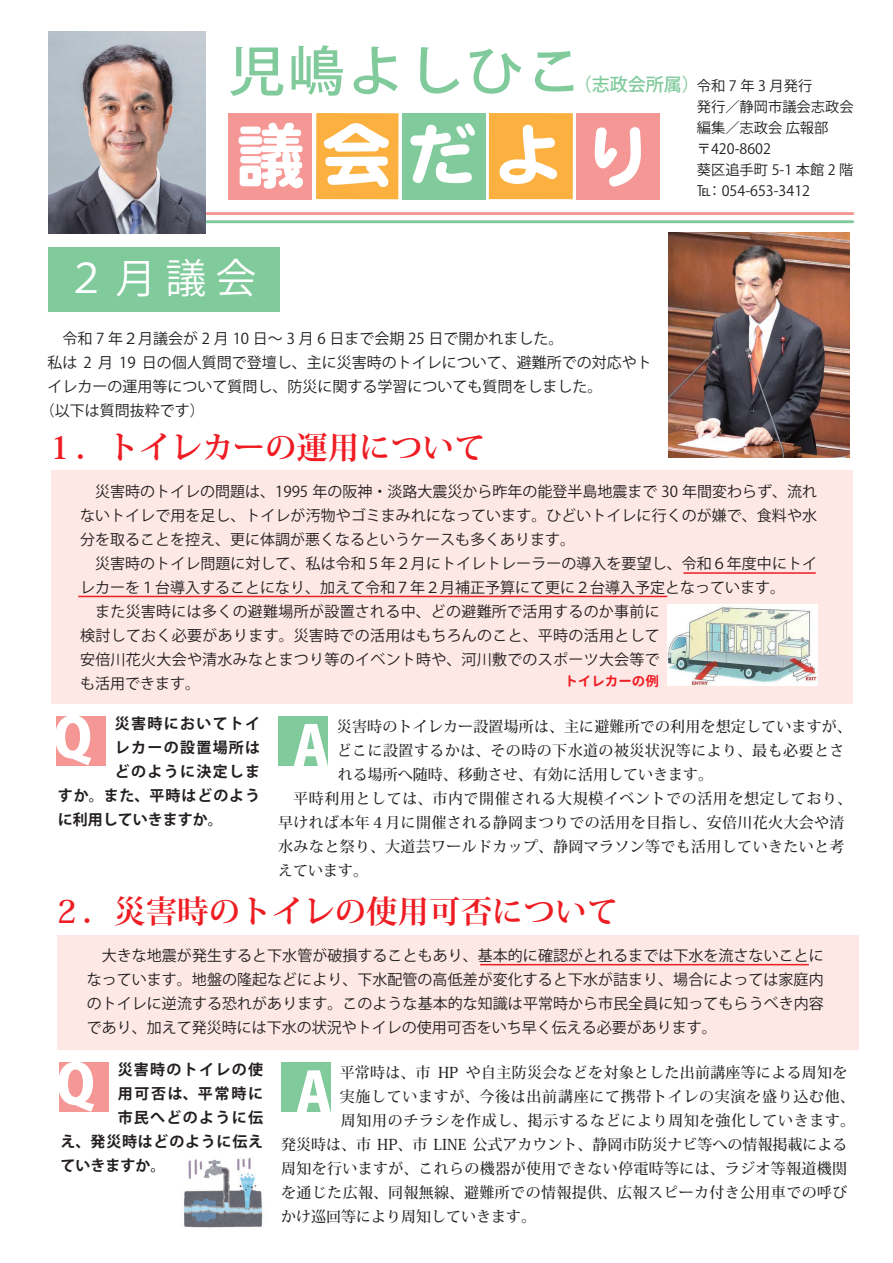
<style>
.page{position:relative;width:893px;height:1263px;background:#fff}
.page>*{position:absolute;margin:0;border:0;box-sizing:border-box;transform-origin:0 0}
.t1{font:800 54.6px "Koz Go Pro";color:#fff}
.t2{font:500 54px "Koz Go Pro";letter-spacing:.05em;color:#80ca9c;scale:1.05 1}
.t3{font:40.5px "Koz Go Pr 6 N";color:#fff}
.t4{font:700 31.5px "Koz Min Pro";color:#ee1d23}
.t5{font:500 18px "Koz Go Pro";color:#80ca9c}
.t6{font:15px/24px "Koz Go Pr 6 N";color:#231f20}
.t7{font:500 15px "Koz Min Pro";letter-spacing:.025em;color:#231f20}
.t8{font:500 15px "Koz Min Pro";color:#231f20}
.t9{font:500 15px "Koz Min Pro";letter-spacing:.045em;color:#231f20}
.t10{font:700 15px "Koz Go Pro";letter-spacing:.085em;color:#231f20}
.t11{font:700 15px "Koz Go Pro";letter-spacing:.06em;color:#231f20}
.t12{font:700 15px "Koz Go Pro";letter-spacing:.05em;color:#231f20}
.t13{font:700 15px "Koz Go Pro";color:#231f20}
.t14{font:700 15px "Koz Go Pro";letter-spacing:.115em;color:#231f20}
.t15{font:14.25px/21px "Koz Go Pro";color:#231f20}
.t16{font:700 13.5px "Gen Jyuu Gothic";color:#ee1d23}
</style>
<div class="page">
<div style="left:51px;top:470px;width:801px;height:233px;background:#fde8e5"></div>
<hr style="left:65px;top:220px;width:788px;height:3px;background:#80ca9c">
<hr style="left:66px;top:212px;width:787px;height:3px;background:#f59795">
<div style="left:316px;top:113px;width:82px;height:86px;background:#fbb03f"></div>
<svg style="left:324px;top:123px;width:65px;height:64px"></svg>
<div style="left:402px;top:113px;width:83px;height:86px;background:#80ca9c"></div>
<svg style="left:410px;top:123px;width:65px;height:60px"></svg>
<div style="left:576px;top:113px;width:84px;height:86px;background:#f59795"></div>
<svg style="left:595px;top:127px;width:46px;height:60px"></svg>
<div style="left:228px;top:113px;width:84px;height:86px;background:#f59795"></div>
<svg style="left:239px;top:123px;width:64px;height:66px"></svg>
<div style="left:489px;top:113px;width:84px;height:86px;background:#fbb03f"></div>
<svg style="left:500px;top:125px;width:57px;height:59px"></svg>
<img style="left:48px;top:31px;width:157px;height:202px">
<div style="left:48px;top:247px;width:231px;height:65px;background:#80ca9c"></div>
<div style="left:58px;top:935px;width:801px;height:114px;background:#fde8e5"></div>
<div style="left:56px;top:716px;width:50px;height:49px;background:#f59795"></div>
<img style="left:668px;top:233px;width:181px;height:224px">
<img style="left:667px;top:604px;width:150px;height:82px">
<div style="left:278px;top:716px;width:50px;height:49px;background:#80ca9c"></div>
<div style="left:59px;top:1062px;width:50px;height:50px;background:#f59795"></div>
<div style="left:281px;top:1062px;width:50px;height:50px;background:#80ca9c"></div>
<hr style="left:683px;top:572px;width:133px;height:2px;background:#ee1d23">
<hr style="left:78px;top:596px;width:589px;height:1px;background:#ee1d23">
<img style="left:183px;top:1158px;width:80px;height:70px">
<hr style="left:480px;top:964px;width:329px;height:1px;background:#ee1d23">
<h2 class="t2" style="left:228px;top:36px;width:339px">児嶋よしひこ</h2>
<p class="t5" style="left:574px;top:73px;width:127px">（志政会所属）</p>
<p class="t15" style="left:697px;top:76px;width:158px">令和7年3月発行<br>発行／静岡市議会志政会編集／志政会 広報部〒420-8602<br>葵区追手町 5-1 本館 2 階℡：054-653-3412</p>
<h3 class="t3" style="left:66px;top:256px;width:192px">２ 月 議 会</h3>
<p class="t6" style="left:47px;top:327px;width:518px">　令和 7 年２月議会が 2 月 10 日～ 3 月 6 日まで会期 25 日で開かれました。</p>
<p class="t6" style="left:47px;top:351px;width:606px">私は 2 月 19 日の個人質問で登壇し、主に災害時のトイレについて、避難所での対応やト</p>
<p class="t6" style="left:47px;top:375px;width:556px">イレカーの運用等について質問し、防災に関する学習についても質問をしました。</p>
<p class="t6" style="left:40px;top:399px;width:167px">（以下は質問抜粋です）</p>
<h3 class="t4" style="left:45px;top:425px;width:442px">１．トイレカーの運用について</h3>
<p class="t6" style="left:80px;top:479px;width:739px">　災害時のトイレの問題は、1995 年の阪神・淡路大震災から昨年の能登半島地震まで 30 年間変わらず、流れないトイレで用を足し、トイレが汚物やゴミまみれになっています。ひどいトイレに行くのが嫌で、食料や水分を取ることを控え、更に体調が悪くなるというケースも多くあります。<br>　災害時のトイレ問題に対して、私は令和５年２月にトイレトレーラーの導入を要望し、令和６年度中にトイレカーを１台導入することになり、加えて令和７年２月補正予算にて更に２台導入予定となっています。<br>　また災害時には多くの避難場所が設置される中、どの避難所で活用するのか事前に<br>検討しておく必要があります。災害時での活用はもちろんのこと、平時の活用として<br>安倍川花火大会や清水みなとまつり等のイベント時や、河川敷でのスポーツ大会等で<br>も活用できます。</p>
<p class="t16" style="left:564px;top:671px;width:96px">トイレカーの例</p>
<h1 class="t1" style="left:53px;top:702px;width:40px">Q</h1>
<p class="t7" style="left:337px;top:715px;width:516px">災害時のトイレカー設置場所は、主に避難所での利用を想定していますが、</p>
<p class="t10" style="left:115px;top:714px;width:147px">災害時においてトイ</p>
<p class="t10" style="left:115px;top:738px;width:147px">レカーの設置場所は</p>
<p class="t10" style="left:115px;top:762px;width:147px">どのように決定しま</p>
<p class="t11" style="left:58px;top:786px;width:204px">すか。また、平時はどのよう</p>
<p class="t13" style="left:58px;top:810px;width:166px">に利用していきますか。</p>
<h1 class="t1" style="left:293px;top:710px;width:38px">A</h1>
<p class="t7" style="left:337px;top:739px;width:509px">どこに設置するかは、その時の下水道の被災状況等により、最も必要とさ</p>
<p class="t8" style="left:338px;top:763px;width:377px">れる場所へ随時、移動させ、有効に活用していきます。</p>
<p class="t7" style="left:278px;top:787px;width:575px">　平時利用としては、市内で開催される大規模イベントでの活用を想定しており、</p>
<p class="t7" style="left:278px;top:811px;width:568px">早ければ本年４月に開催される静岡まつりでの活用を目指し、安倍川花火大会や清</p>
<p class="t7" style="left:278px;top:835px;width:568px">水みなと祭り、大道芸ワールドカップ、静岡マラソン等でも活用していきたいと考</p>
<p class="t7" style="left:278px;top:859px;width:91px">えています。</p>
<h3 class="t4" style="left:51px;top:889px;width:569px">２．災害時のトイレの使用可否について</h3>
<p class="t6" style="left:87px;top:944px;width:739px;text-align:justify">　大きな地震が発生すると下水管が破損することもあり、基本的に確認がとれるまでは下水を流さないことになっています。地盤の隆起などにより、下水配管の高低差が変化すると下水が詰まり、場合によっては家庭内のトイレに逆流する恐れがあります。このような基本的な知識は平常時から市民全員に知ってもらうべき内容であり、加えて発災時には下水の状況やトイレの使用可否をいち早く伝える必要があります。</p>
<h1 class="t1" style="left:56px;top:1049px;width:40px">Q</h1>
<p class="t7" style="left:340px;top:1062px;width:509px">平常時は、市 HP や自主防災会などを対象とした出前講座等による周知を</p>
<p class="t10" style="left:118px;top:1060px;width:147px">災害時のトイレの使</p>
<p class="t14" style="left:118px;top:1084px;width:147px">用可否は、平常時に</p>
<p class="t10" style="left:118px;top:1108px;width:147px">市民へどのように伝</p>
<p class="t12" style="left:61px;top:1132px;width:204px">え、発災時はどのように伝え</p>
<p class="t10" style="left:61px;top:1156px;width:107px">ていきますか。</p>
<h1 class="t1" style="left:296px;top:1057px;width:38px">A</h1>
<p class="t9" style="left:340px;top:1086px;width:517px">実施していますが、今後は出前講座にて携帯トイレの実演を盛り込む他、</p>
<p class="t9" style="left:341px;top:1110px;width:516px">周知用のチラシを作成し、掲示するなどにより周知を強化していきます。</p>
<p class="t8" style="left:281px;top:1134px;width:568px">発災時は、市 HP、市 LINE 公式アカウント、静岡市防災ナビ等への情報掲載による</p>
<p class="t7" style="left:281px;top:1158px;width:568px">周知を行いますが、これらの機器が使用できない停電時等には、ラジオ等報道機関</p>
<p class="t7" style="left:281px;top:1182px;width:568px">を通じた広報、同報無線、避難所での情報提供、広報スピーカ付き公用車での呼び</p>
<p class="t8" style="left:281px;top:1206px;width:256px">かけ巡回等により周知していきます。</p>
</div>
